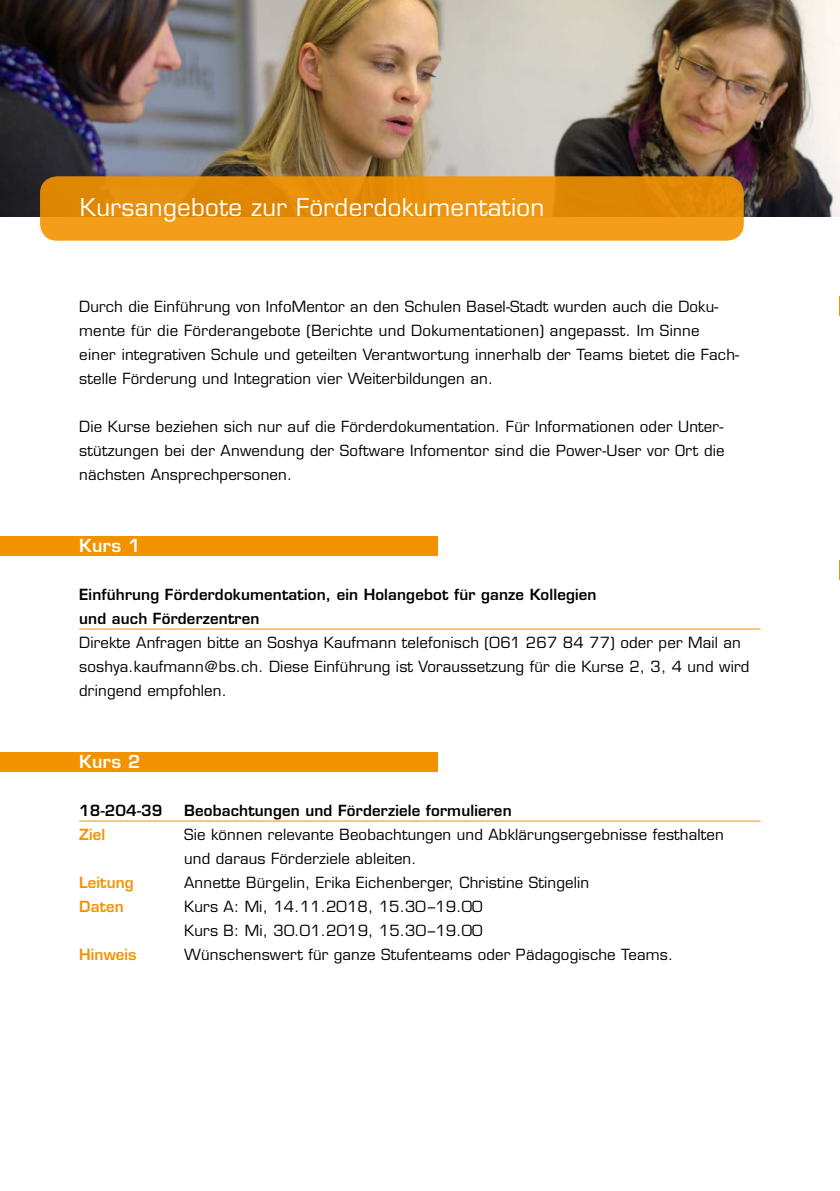
<style>
.page{position:relative;width:840px;height:1191px;background:#fff}
.page>*{position:absolute;margin:0;border:0;box-sizing:border-box;transform-origin:0 0}
.t1{font:24px "Eurostile LT";letter-spacing:.015em;color:#fff}
.t2{font:600 17.6px "Eurostile LT";letter-spacing:.02em;color:#fff}
.t3{font:15px/24px "Eurostile LT";letter-spacing:.01em;color:#000}
.t4{font:600 15px/24px "Eurostile LT";letter-spacing:.01em;color:#000}
.t5{font:600 15px "Eurostile LT";letter-spacing:.01em;color:#f39200}
</style>
<div class="page">
<div style="left:0;top:752px;width:437px;height:20px;background:#f39200"></div>
<img style="left:0;top:0;width:839px;height:216px">
<div style="left:40px;top:176px;width:703px;height:65px;background:linear-gradient(to right,#e9920f,#ea920f);border-radius:17px"></div>
<div style="left:0;top:536px;width:437px;height:20px;background:#f39200"></div>
<hr style="left:79px;top:628px;width:681px;height:1px;background:#f39200">
<hr style="left:79px;top:820px;width:681px;height:1px;background:#f39200">
<h1 class="t1" style="left:80px;top:193px;width:466px">Kursangebote zur Förderdokumentation</h1>
<p class="t3" style="left:79px;top:295px;width:661px">Durch die Einführung von InfoMentor an den Schulen Basel-Stadt wurden auch die Doku&shy;mente für die Förderangebote (Berichte und Dokumentationen) angepasst. Im Sinne einer integrativen Schule und geteilten Verantwortung innerhalb der Teams bietet die Fach&shy;stelle Förderung und Integration vier Weiterbildungen an.</p>
<p class="t3" style="left:79px;top:415px;width:646px;text-align:justify">Die Kurse beziehen sich nur auf die Förderdokumentation. Für Informationen oder Unter&shy;stützungen bei der Anwendung der Software Infomentor sind die Power-User vor Ort die nächsten Ansprechpersonen.</p>
<p class="t2" style="left:79px;top:535px;width:63px">Kurs 1</p>
<p class="t4" style="left:79px;top:582px;width:518px">Einführung Förderdokumentation, ein Holangebot für ganze Kollegien und auch Förderzentren</p>
<p class="t3" style="left:79px;top:631px;width:671px">Direkte Anfragen bitte an Soshya Kaufmann telefonisch (061 267 84 77) oder per Mail an soshya.kaufmann@bs.ch. Diese Einführung ist Voraussetzung für die Kurse 2, 3, 4 und wird dringend empfohlen.</p>
<p class="t2" style="left:79px;top:751px;width:63px">Kurs 2</p>
<p class="t4" style="left:79px;top:798px;width:85px">18-204-39</p>
<p class="t4" style="left:184px;top:798px;width:329px">Beobachtungen und Förderziele formulieren</p>
<p class="t5" style="left:79px;top:825px;width:28px">Ziel</p>
<p class="t3" style="left:184px;top:823px;width:541px">Sie können relevante Beobachtungen und Abklärungsergebnisse festhalten und daraus Förderziele ableiten.</p>
<p class="t5" style="left:79px;top:873px;width:56px">Leitung</p>
<p class="t3" style="left:184px;top:871px;width:406px">Annette Bürgelin, Erika Eichenberger, Christine Stingelin</p>
<p class="t5" style="left:79px;top:897px;width:46px">Daten</p>
<p class="t3" style="left:184px;top:895px;width:300px">Kurs A: Mi, 14.11.2018, 15.30–19.00<br>Kurs B: Mi, 30.01.2019, 15.30–19.00</p>
<p class="t5" style="left:79px;top:945px;width:59px">Hinweis</p>
<p class="t3" style="left:184px;top:943px;width:490px">Wünschenswert für ganze Stufenteams oder Pädagogische Teams.</p>
</div>
